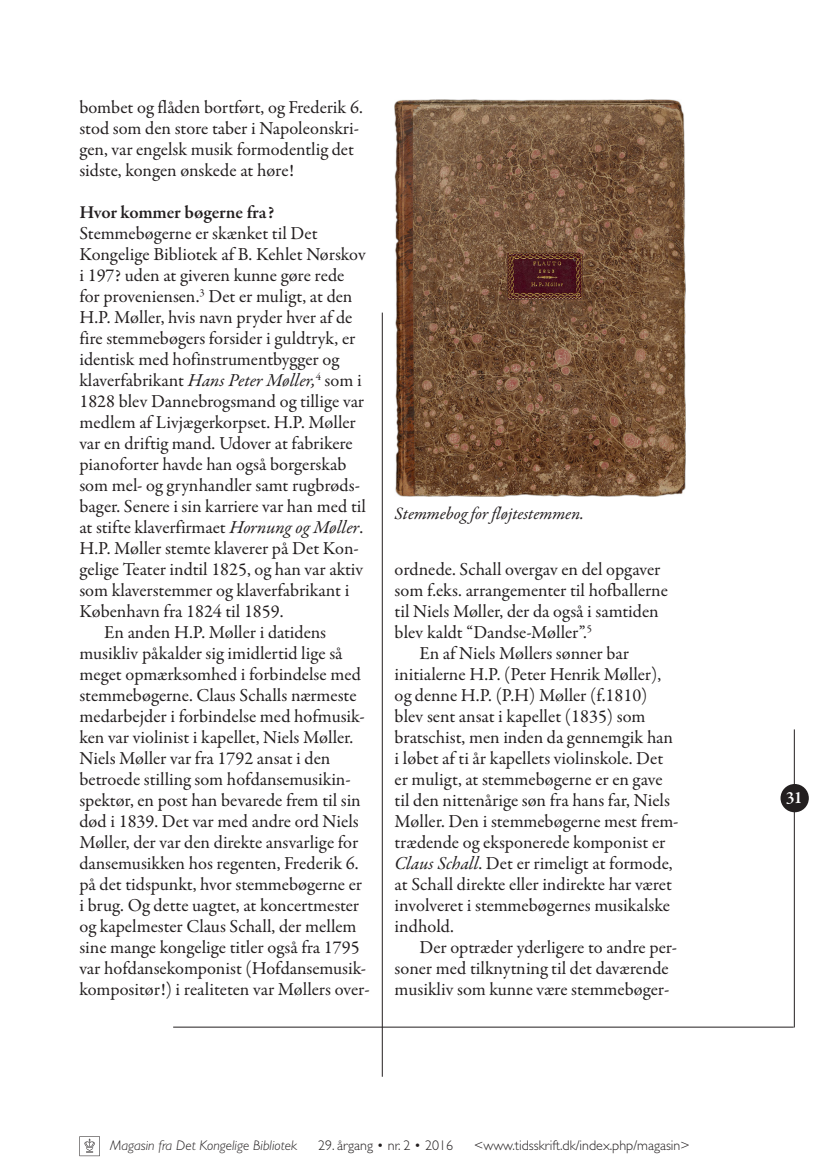
<style>
.page{position:relative;width:834px;height:1176px;background:#fff}
.page>*{position:absolute;margin:0;border:0;box-sizing:border-box;transform-origin:0 0}
.P01_Indrykning{font:18.38px/21px "Garamond Premr Pro";color:#231f20}
.P02_Uden_indrykning{font:18.38px/21px "Garamond Premr Pro";color:#231f20}
.P04_Mellemrubrik{font:600 18.38px "Garamond Premr Pro";letter-spacing:-.005em;color:#231f20}
.P10_Billedtekst{font:italic 17.5px "Garamond Premr Pro";letter-spacing:-.005em;color:#231f20}
.t1{font:600 17.5px "Garamond Premr Pro";color:#fff}
.t2{font:300 14px "Gill Sans Std";color:#231f20}
.t3{font:italic 300 14px "Gill Sans Std";color:#231f20}
.s1{font-style:italic}
</style>
<div class="page">
<hr style="left:173px;top:1027px;width:620px;height:1px;background:#231f20">
<hr style="left:793px;top:729px;width:1px;height:298px;background:#231f20">
<hr style="left:382px;top:313px;width:1px;height:763px;background:#231f20">
<div style="left:780px;top:784px;width:28px;height:28px;background:#231f20;border-radius:50%"></div>
<img style="left:395px;top:99px;width:290px;height:397px">
<svg style="left:79px;top:1136px;width:21px;height:20px"></svg>
<p class="P01_Indrykning" style="left:79px;top:97px;width:285px">bombet og flåden bortført, og Frederik 6. stod som den store taber i Napoleonskri&shy;gen, var engelsk musik formodentlig det sidste, kongen ønskede at høre!</p>
<p class="P04_Mellemrubrik" style="left:79px;top:201px;width:196px">Hvor kommer bøgerne fra?</p>
<p class="P02_Uden_indrykning" style="left:79px;top:223px;width:288px">Stemmebøgerne er skænket til Det Kongelige Bibliotek af B. Kehlet Nørskov i 197? uden at giveren kunne gøre rede for proveniensen.<sup>3</sup> Det er muligt, at den H.P. Møller, hvis navn pryder hver af de fire stemmebøgers forsider i guldtryk, er identisk med hofinstrumentbygger og klaverfabrikant <span class="s1">Hans Peter Møller,</span><sup>4</sup> som i 1828 blev Dannebrogsmand og tillige var medlem af Livjægerkorpset. H.P. Møller var en driftig mand. Udover at fabrikere pianoforter havde han også borgerskab som mel- og grynhandler samt rugbrøds&shy;bager. Senere i sin karriere var han med til at stifte klaverfirmaet <span class="s1">Hornung og Møller</span>.<br>H.P. Møller stemte klaverer på Det Kon&shy;gelige Teater indtil 1825, og han var aktiv som klaverstemmer og klaverfabrikant i København fra 1824 til 1859.</p>
<p class="P01_Indrykning" style="left:79px;top:622px;width:292px;text-indent:25px">En anden H.P. Møller i datidens musikliv påkalder sig imidlertid lige så meget opmærksomhed i forbindelse med stemmebøgerne. Claus Schalls nærmeste medarbejder i forbindelse med hofmusik&shy;ken var violinist i kapellet, Niels Møller.<br>Niels Møller var fra 1792 ansat i den betroede stilling som hofdansemusikin&shy;spektør, en post han bevarede frem til sin død i 1839. Det var med andre ord Niels Møller, der var den direkte ansvarlige for dansemusikken hos regenten, Frederik 6. på det tidspunkt, hvor stemmebøgerne er i brug. Og dette uagtet, at koncertmester og kapelmester Claus Schall, der mellem sine mange kongelige titler også fra 1795 var hofdansekomponist (Hofdansemusik&shy;kompositør!) i realiteten var Møllers over-</p>
<p class="P10_Billedtekst" style="left:394px;top:502px;width:191px">Stemmebog for fløjtestemmen.</p>
<p class="P01_Indrykning" style="left:394px;top:559px;width:275px">ordnede. Schall overgav en del opgaver som f.eks. arrangementer til hofballerne til Niels Møller, der da også i samtiden blev kaldt “Dandse-Møller”.<sup>5</sup></p>
<p class="P01_Indrykning" style="left:394px;top:643px;width:285px;text-indent:25px">En af Niels Møllers sønner bar initialerne H.P. (Peter Henrik Møller), og denne H.P. (P.H) Møller (f.1810) blev sent ansat i kapellet (1835) som bratschist, men inden da gennemgik han i løbet af ti år kapellets violinskole. Det er muligt, at stemmebøgerne er en gave til den nittenårige søn fra hans far, Niels Møller. Den i stemmebøgerne mest frem&shy;trædende og eksponerede komponist er <span class="s1">Claus Schall</span>. Det er rimeligt at formode, at Schall direkte eller indirekte har været involveret i stemmebøgernes musikalske indhold.</p>
<p class="P01_Indrykning" style="left:394px;top:937px;width:284px;text-indent:25px">Der optræder yderligere to andre per&shy;soner med tilknytning til det daværende musikliv som kunne være stemmebøger-</p>
<p class="t3" style="left:110px;top:1138px;width:188px">Magasin fra Det Kongelige Bibliotek</p>
<p class="t2" style="left:318px;top:1138px;width:137px">29. årgang • nr. 2 • 2016</p>
<p class="t2" style="left:474px;top:1138px;width:217px">&lt;www.tidsskrift.dk/index.php/magasin&gt;</p>
<p class="t1" style="left:785px;top:787px;width:18px">31</p>
</div>
